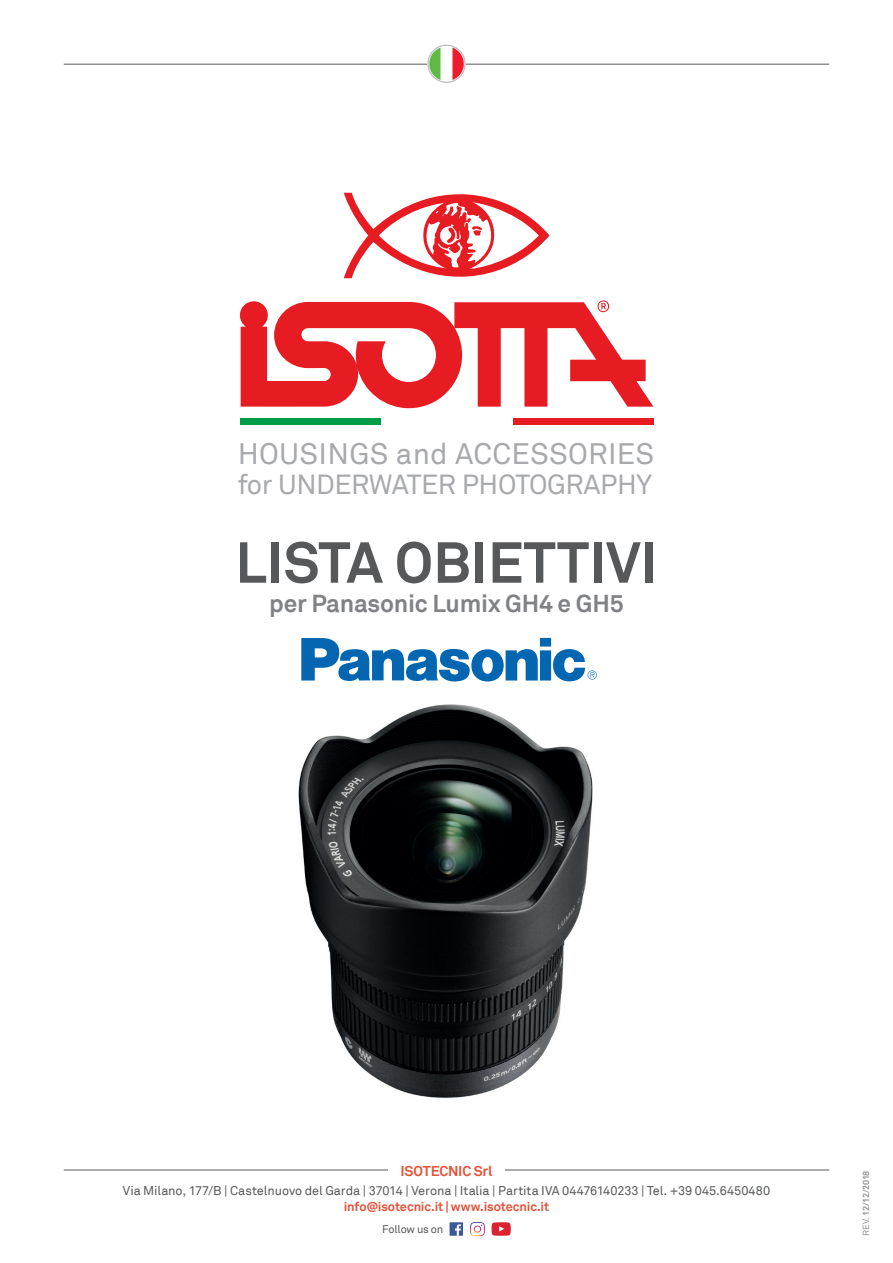
<style>
.page{position:relative;width:893px;height:1263px;background:#fff}
.page>*{position:absolute;margin:0;border:0;box-sizing:border-box;transform-origin:0 0}
.t1{font:700 57px "Akkurat";color:#57585a}
.t2{font:29.55px "Akkurat";letter-spacing:.01em;color:#a8a9ad}
.t3{font:27.6px "Akkurat";letter-spacing:-.015em;color:#a8a9ad}
.t4{font:700 24.45px "Akkurat";letter-spacing:-.01em;color:#808285}
.t5{font:700 14.25px "Akkurat";letter-spacing:-.01em;color:#e4533a}
.t6{font:12.75px "Akkurat";letter-spacing:-.005em;color:#57585a}
.t7{font:700 12.75px "Akkurat";letter-spacing:-.01em;color:#e4533a}
.t8{font:11.1px "Akkurat";letter-spacing:-.015em;color:#57585a}
.t9{font:700 9px "Akkurat";letter-spacing:-.055em;color:#939598}
.s1{font-weight:400}
</style>
<div class="page">
<div style="left:450px;top:1222px;width:13px;height:14px;background:#3c5a99"></div>
<svg style="left:455px;top:1224px;width:6px;height:12px"></svg>
<img style="left:470px;top:1222px;width:15px;height:14px">
<svg style="left:492px;top:1222px;width:19px;height:14px"></svg>
<hr style="left:64px;top:1169px;width:765px;height:1px;background:#57585a">
<div style="left:388px;top:1165px;width:117px;height:10px;background:#fff"></div>
<div style="left:513px;top:418px;width:140px;height:6px;background:#e71b22"></div>
<div style="left:241px;top:418px;width:140px;height:6px;background:#009d48"></div>
<svg style="left:344px;top:193px;width:205px;height:86px"></svg>
<svg style="left:240px;top:300px;width:413px;height:108px"></svg>
<hr style="left:64px;top:64px;width:765px;height:1px;background:#57585a">
<svg style="left:427px;top:45px;width:39px;height:38px"></svg>
<div style="left:429px;top:46px;width:35px;height:36px;background:#f1f1f2;border-radius:50%"></div>
<div style="left:429px;top:46px;width:35px;height:35px;background:#fff;border-radius:50%"></div>
<svg style="left:452px;top:48px;width:12px;height:32px"></svg>
<svg style="left:429px;top:48px;width:11px;height:32px"></svg>
<img style="left:298px;top:704px;width:295px;height:394px">
<svg style="left:301px;top:638px;width:296px;height:43px"></svg>
<h2 class="t2" style="left:238px;top:436px;width:418px">HOUSINGS and ACCESSORIES</h2>
<h3 class="t3" style="left:238px;top:468px;width:416px">for UNDERWATER PHOTOGRAPHY</h3>
<h1 class="t1" style="left:235px;top:527px;width:424px">LISTA OBIETTIVI</h1>
<h3 class="t4" style="left:269px;top:588px;width:356px">per Panasonic Lumix GH4 e GH5</h3>
<p class="t5" style="left:401px;top:1161px;width:93px">ISOTECNIC Srl</p>
<p class="t6" style="left:123px;top:1183px;width:649px">Via Milano, 177/B | Castelnuovo del Garda | 37014 | Verona | Italia | Partita IVA 04476140233 | Tel. +39 045.6450480</p>
<p class="t7" style="left:344px;top:1198px;width:207px">info@isotecnic.it | www.isotecnic.it</p>
<p class="t8" style="left:382px;top:1222px;width:63px">Follow us on</p>
<p class="t9" style="left:860px;top:1236px;width:67px;rotate:-90deg"><span class="s1">REV.</span> 12/12/2018</p>
</div>
